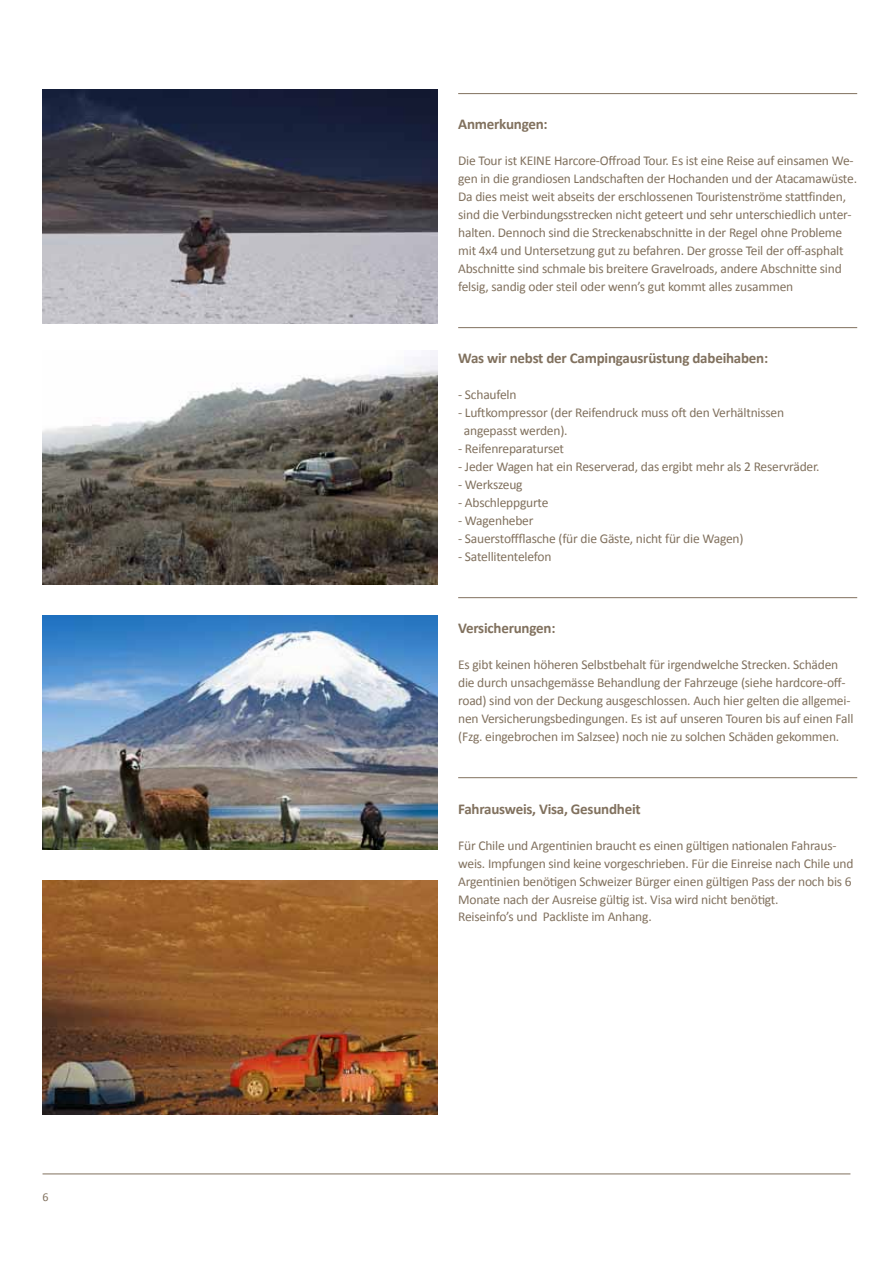
<style>
.page{position:relative;width:893px;height:1263px;background:#fff}
.page>*{position:absolute;margin:0;border:0;box-sizing:border-box;transform-origin:0 0}
.t1{font:700 15px "Calibri";letter-spacing:-.015em;color:#81715e}
.t2{font:13.5px/18px "Calibri";letter-spacing:-.015em;color:#81715e}
.t3{font:12px "Calibri";color:#81715e}
</style>
<div class="page">
<hr style="left:43px;top:1173px;width:807px;height:1px;background:#81715e">
<img style="left:42px;top:89px;width:395px;height:234px">
<img style="left:43px;top:350px;width:395px;height:234px">
<img style="left:43px;top:615px;width:395px;height:234px">
<img style="left:42px;top:881px;width:395px;height:234px">
<hr style="left:458px;top:93px;width:399px;height:1px;background:#81715e">
<hr style="left:458px;top:327px;width:399px;height:1px;background:#81715e">
<hr style="left:458px;top:597px;width:399px;height:1px;background:#81715e">
<hr style="left:458px;top:777px;width:399px;height:1px;background:#81715e">
<p class="t3" style="left:43px;top:1189px;width:8px">6</p>
<p class="t1" style="left:458px;top:115px;width:91px">Anmerkungen:</p>
<p class="t2" style="left:458px;top:152px;width:400px">Die Tour ist KEINE Harcore-Offroad Tour. Es ist eine Reise auf einsamen We&shy;gen in die grandiosen Landschaften der Hochanden und der Atacamawüste.<br>Da dies meist weit abseits der erschlossenen Touristenströme stattfinden, sind die Verbindungsstrecken nicht geteert und sehr unterschiedlich unter&shy;halten. Dennoch sind die Streckenabschnitte in der Regel ohne Probleme mit 4x4 und Untersetzung gut zu befahren. Der grosse Teil der off-asphalt Abschnitte sind schmale bis breitere Gravelroads, andere Abschnitte sind felsig, sandig oder steil oder wenn’s gut kommt alles zusammen</p>
<p class="t1" style="left:458px;top:349px;width:312px">Was wir nebst der Campingausrüstung dabeihaben:</p>
<p class="t2" style="left:458px;top:386px;width:60px">- Schaufeln</p>
<p class="t2" style="left:464px;top:404px;width:322px;text-indent:-6px">- Luftkompressor (der Reifendruck muss oft den Verhältnissen angepasst werden).</p>
<p class="t2" style="left:458px;top:440px;width:107px">- Reifenreparaturset</p>
<p class="t2" style="left:458px;top:458px;width:363px">- Jeder Wagen hat ein Reserverad, das ergibt mehr als 2 Reservräder.</p>
<p class="t2" style="left:458px;top:476px;width:66px">- Werkszeug</p>
<p class="t2" style="left:458px;top:494px;width:92px">- Abschleppgurte</p>
<p class="t2" style="left:458px;top:512px;width:77px">- Wagenheber</p>
<p class="t2" style="left:458px;top:530px;width:287px">- Sauerstoffflasche (für die Gäste, nicht für die Wagen)</p>
<p class="t2" style="left:458px;top:548px;width:95px">- Satellitentelefon</p>
<p class="t1" style="left:458px;top:619px;width:99px">Versicherungen:</p>
<p class="t2" style="left:458px;top:656px;width:397px">Es gibt keinen höheren Selbstbehalt für irgendwelche Strecken. Schäden die durch unsachgemässe Behandlung der Fahrzeuge (siehe hardcore-off&shy;road) sind von der Deckung ausgeschlossen. Auch hier gelten die allgemei&shy;nen Versicherungsbedingungen. Es ist auf unseren Touren bis auf einen Fall (Fzg. eingebrochen im Salzsee) noch nie zu solchen Schäden gekommen.</p>
<p class="t1" style="left:458px;top:799px;width:184px">Fahrausweis, Visa, Gesundheit</p>
<p class="t2" style="left:458px;top:836px;width:397px">Für Chile und Argentinien braucht es einen gültigen nationalen Fahraus&shy;weis. Impfungen sind keine vorgeschrieben. Für die Einreise nach Chile und Argentinien benötigen Schweizer Bürger einen gültigen Pass der noch bis 6<br>Monate nach der Ausreise gültig ist. Visa wird nicht benötigt.<br>Reiseinfo’s und Packliste im Anhang.</p>
</div>
